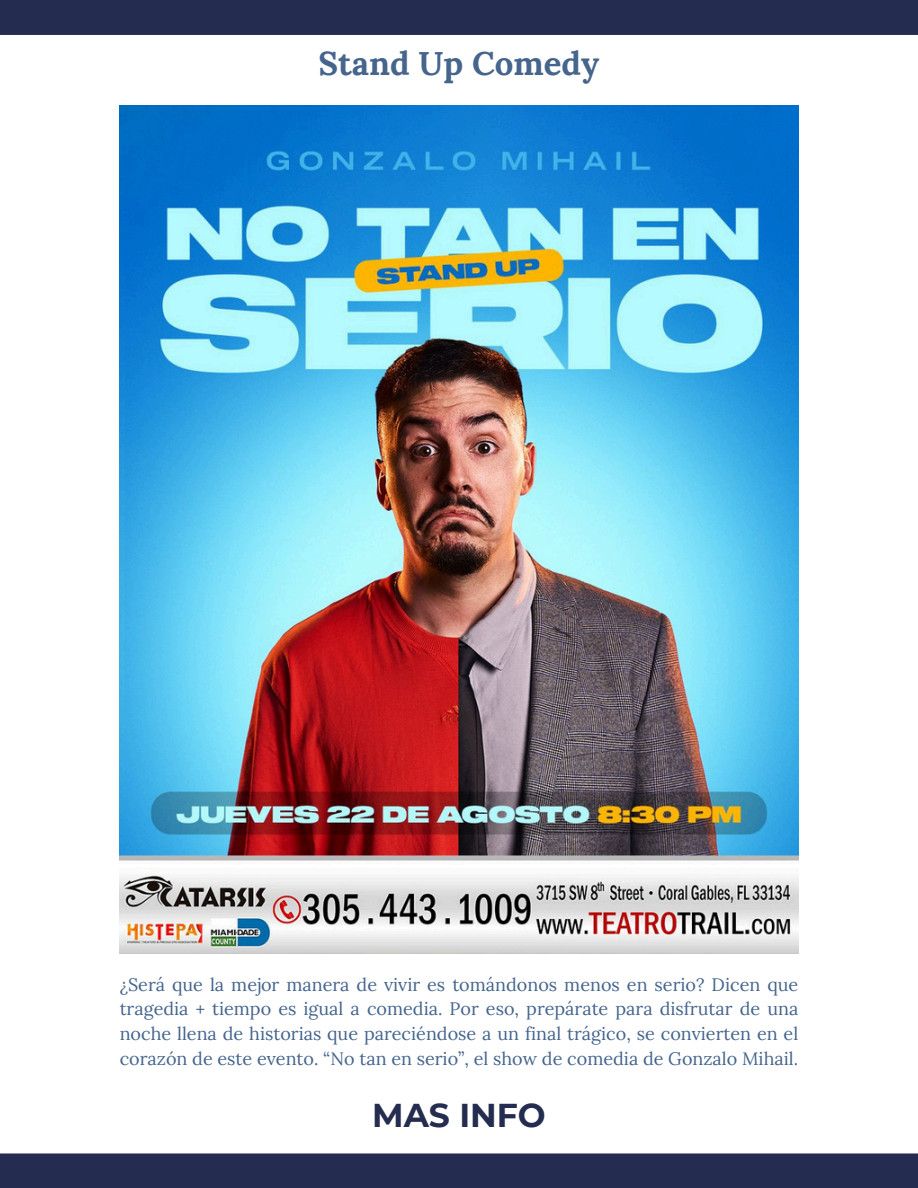
<style>
.page{position:relative;width:918px;height:1188px;background:#fff}
.page>*{position:absolute;margin:0;border:0;box-sizing:border-box;transform-origin:0 0}
.t1{font:700 33px "Lora";color:#45658d}
.t2{font:700 33px "Montserrat";color:#242c4f}
.t3{font:18px/24.8px "Lora";color:#45658d;text-align:justify}
</style>
<div class="page">
<div style="left:0;top:0;width:918px;height:35px;background:#242c4f"></div>
<div style="left:0;top:1153px;width:918px;height:35px;background:#242c4f"></div>
<img style="left:120px;top:105px;width:678px;height:849px">
<p class="t1" style="left:319px;top:42px;width:282px">Stand Up Comedy</p>
<h1 class="t3" style="left:120px;top:972px;width:680px">¿Será que la mejor manera de vivir es tomándonos menos en serio? Dicen que tragedia + tiempo es igual a comedia. Por eso, prepárate para disfrutar de una noche llena de historias que pareciéndose a un final trágico, se convierten en el corazón de este evento. “No tan en serio”, el show de comedia de Gonzalo Mihail.</h1>
<p class="t2" style="left:372px;top:1095px;width:175px">MAS INFO</p>
</div>
